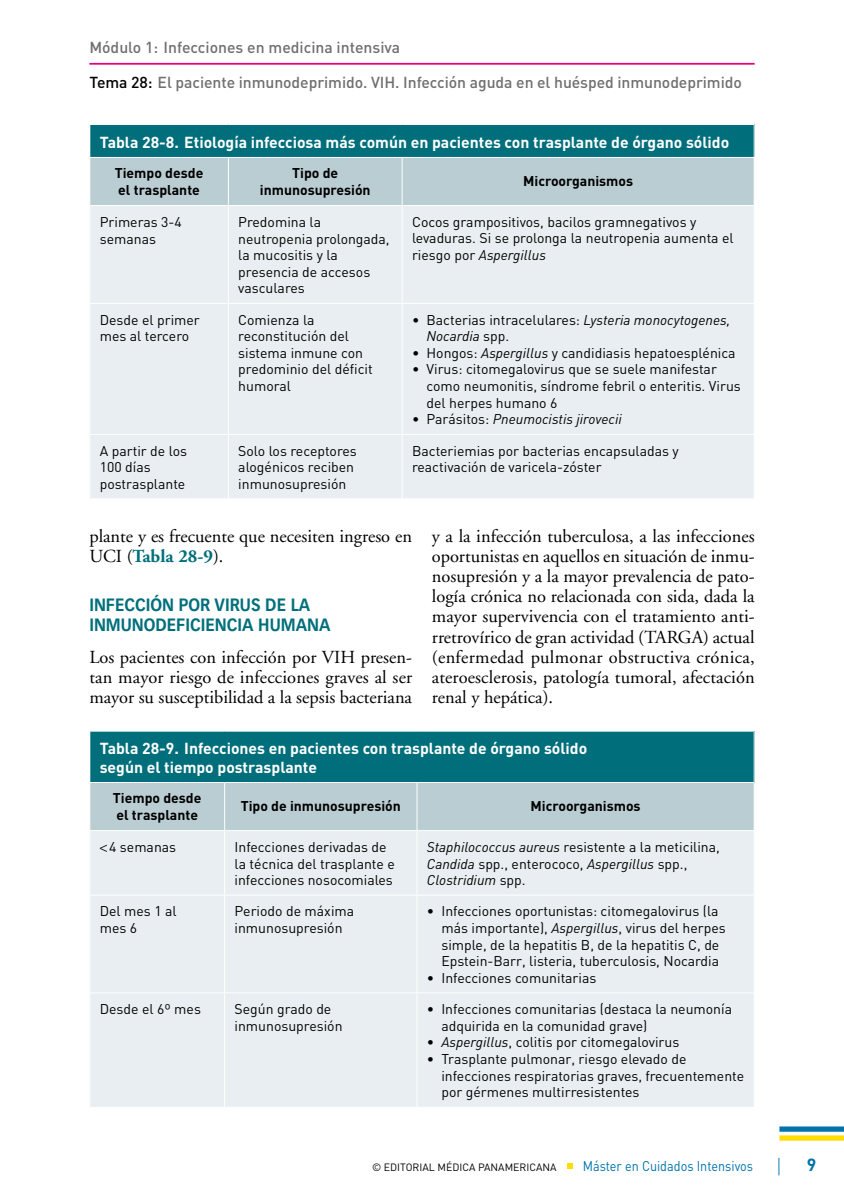
<style>
.page{position:relative;width:844px;height:1191px;background:#fff}
.page>*{position:absolute;margin:0;border:0;box-sizing:border-box;transform-origin:0 0}
.t1{font:18.38px/20.1px "Adobe Garamond";color:#000;text-align:justify}
.t2{font:700 17.5px/20.1px "Vectora LT Std";color:#006f7b;scale:.9 1}
.t3{font:17.5px "Optima LT Std";color:#0073ab}
.t4{font:700 17.5px "DIN";color:#0073ab}
.t5{font:700 15.75px/18.4px "DIN";color:#fff}
.t6{font:500 15.75px "DIN";letter-spacing:-.005em;color:#6f6f6f}
.t7{font:14px/16.6px "DIN";color:#000}
.t8{font:italic 14px/16.6px "DIN";color:#000}
.t9{font:700 14px/16.6px "DIN";color:#000}
.t10{font:14px "DIN";color:#0073ab;scale:.9 1}
.t11{font:10.5px "DIN";color:#000}
.s1{color:#000}
.s2{font-style:italic}
.s3{font-style:normal}
.s4{font-weight:700;color:#006f7b}
</style>
<div class="page">
<hr style="left:89px;top:63px;width:665px;height:2px;background:#e6007d">
<svg style="left:567px;top:1163px;width:5px;height:6px"></svg>
<div style="left:779px;top:1126px;width:64px;height:5px;background:#0073ab"></div>
<div style="left:779px;top:1135px;width:64px;height:5px;background:#fd0"></div>
<div style="left:90px;top:124px;width:664px;height:33px;background:#006f7b"></div>
<div style="left:90px;top:158px;width:663px;height:47px;background:#bacdd3"></div>
<div style="left:90px;top:206px;width:663px;height:292px;background:#e8eef1"></div>
<hr style="left:753px;top:125px;width:1px;height:32px;background:#fff">
<hr style="left:89px;top:124px;width:139px;height:1px;background:#fff">
<hr style="left:228px;top:124px;width:174px;height:1px;background:#fff">
<hr style="left:402px;top:124px;width:352px;height:1px;background:#fff">
<hr style="left:228px;top:158px;width:1px;height:47px;background:#fff">
<hr style="left:401px;top:158px;width:1px;height:47px;background:#fff">
<hr style="left:228px;top:206px;width:1px;height:97px;background:#fff">
<hr style="left:401px;top:206px;width:1px;height:97px;background:#fff">
<hr style="left:89px;top:303px;width:139px;height:1px;background:#fff">
<hr style="left:228px;top:303px;width:174px;height:1px;background:#fff">
<hr style="left:228px;top:304px;width:1px;height:130px;background:#fff">
<hr style="left:402px;top:303px;width:352px;height:1px;background:#fff">
<hr style="left:401px;top:304px;width:1px;height:130px;background:#fff">
<hr style="left:89px;top:434px;width:139px;height:1px;background:#fff">
<hr style="left:228px;top:434px;width:174px;height:1px;background:#fff">
<hr style="left:228px;top:435px;width:1px;height:63px;background:#fff">
<hr style="left:402px;top:434px;width:352px;height:1px;background:#fff">
<hr style="left:401px;top:435px;width:1px;height:63px;background:#fff">
<div style="left:90px;top:731px;width:664px;height:51px;background:#006f7b"></div>
<div style="left:90px;top:783px;width:663px;height:47px;background:#bacdd3"></div>
<div style="left:90px;top:831px;width:663px;height:275px;background:#e8eef1"></div>
<hr style="left:753px;top:731px;width:1px;height:51px;background:#fff">
<hr style="left:224px;top:783px;width:1px;height:47px;background:#fff">
<hr style="left:416px;top:783px;width:1px;height:47px;background:#fff">
<hr style="left:224px;top:831px;width:1px;height:63px;background:#fff">
<hr style="left:416px;top:831px;width:1px;height:63px;background:#fff">
<hr style="left:89px;top:894px;width:135px;height:1px;background:#fff">
<hr style="left:224px;top:894px;width:193px;height:1px;background:#fff">
<hr style="left:224px;top:895px;width:1px;height:97px;background:#fff">
<hr style="left:417px;top:894px;width:337px;height:1px;background:#fff">
<hr style="left:416px;top:895px;width:1px;height:97px;background:#fff">
<hr style="left:89px;top:992px;width:135px;height:1px;background:#fff">
<hr style="left:224px;top:992px;width:193px;height:1px;background:#fff">
<hr style="left:224px;top:993px;width:1px;height:113px;background:#fff">
<hr style="left:417px;top:992px;width:337px;height:1px;background:#fff">
<hr style="left:416px;top:993px;width:1px;height:113px;background:#fff">
<svg style="left:100px;top:844px;width:11px;height:9px"></svg>
<p class="t6" style="left:89px;top:37px;width:312px">Módulo 1: Infecciones en medicina intensiva</p>
<p class="t6" style="left:89px;top:72px;width:653px"><span class="s1">Tema 28:</span> El paciente inmunodeprimido. VIH. Infección aguda en el huésped inmunodeprimido</p>
<p class="t5" style="left:100px;top:132px;width:631px">Tabla 28-8. Etiología infecciosa más común en pacientes con trasplante de órgano sólido</p>
<p class="t9" style="left:115px;top:164px;width:90px">Tiempo desde el trasplante</p>
<p class="t9" style="left:260px;top:164px;width:112px;text-align:center">Tipo de inmunosupresión</p>
<p class="t9" style="left:523px;top:172px;width:112px">Microorganismos</p>
<p class="t7" style="left:100px;top:213px;width:84px">Primeras 3-4 semanas</p>
<p class="t7" style="left:238px;top:213px;width:153px">Predomina la neutropenia prolongada, la mucositis y la presencia de accesos vasculares</p>
<p class="t7" style="left:412px;top:213px;width:323px">Cocos grampositivos, bacilos gramnegativos y levaduras. Si se prolonga la neutropenia aumenta el riesgo por <span class="s2">Aspergillus</span></p>
<p class="t7" style="left:100px;top:311px;width:102px">Desde el primer mes al tercero</p>
<p class="t7" style="left:238px;top:311px;width:136px">Comienza la reconstitución del sistema inmune con predominio del déficit humoral</p>
<p class="t8" style="left:426px;top:311px;width:305px;text-indent:-14px"><span class="s3">• Bacterias intracelulares:</span> Lysteria monocytogenes,<br>Nocardia <span class="s3">spp.</span></p>
<p class="t7" style="left:412px;top:344px;width:325px">• Hongos: <span class="s2">Aspergillus</span> y candidiasis hepatoesplénica</p>
<p class="t7" style="left:426px;top:361px;width:316px;text-indent:-14px">• Virus: citomegalovirus que se suele manifestar como neumonitis, síndrome febril o enteritis. Virus del herpes humano 6</p>
<p class="t8" style="left:412px;top:411px;width:211px"><span class="s3">• Parásitos:</span> Pneumocistis jirovecii</p>
<p class="t7" style="left:100px;top:442px;width:89px">A partir de los<br>100 días postrasplante</p>
<p class="t7" style="left:238px;top:442px;width:120px">Solo los receptores alogénicos reciben inmunosupresión</p>
<p class="t7" style="left:412px;top:442px;width:268px">Bacteriemias por bacterias encapsuladas y reactivación de varicela-zóster</p>
<h1 class="t1" style="left:89px;top:526px;width:324px">plante y es frecuente que necesiten ingreso en<br>UCI (<span class="s4">Tabla 28-9</span>).</h1>
<p class="t2" style="left:89px;top:595px;width:269px">INFECCIÓN POR VIRUS DE LA<br>INMUNODEFICIENCIA HUMANA</p>
<h1 class="t1" style="left:89px;top:647px;width:324px">Los pacientes con infección por VIH presen&shy;tan mayor riesgo de infecciones graves al ser mayor su susceptibilidad a la sepsis bacteriana</h1>
<p class="t1" style="left:432px;top:526px;width:324px">y a la infección tuberculosa, a las infecciones oportunistas en aquellos en situación de inmu&shy;nosupresión y a la mayor prevalencia de pato&shy;logía crónica no relacionada con sida, dada la mayor supervivencia con el tratamiento anti&shy;rretrovírico de gran actividad (TARGA) actual (enfermedad pulmonar obstructiva crónica, ateroesclerosis, patología tumoral, afectación renal y hepática).</p>
<p class="t5" style="left:100px;top:738px;width:489px">Tabla 28-9. Infecciones en pacientes con trasplante de órgano sólido según el tiempo postrasplante</p>
<p class="t9" style="left:113px;top:789px;width:90px">Tiempo desde el trasplante</p>
<p class="t9" style="left:241px;top:797px;width:162px">Tipo de inmunosupresión</p>
<p class="t9" style="left:530px;top:797px;width:112px">Microorganismos</p>
<p class="t7" style="left:109px;top:838px;width:69px">4 semanas</p>
<p class="t7" style="left:234px;top:838px;width:162px">Infecciones derivadas de la técnica del trasplante e infecciones nosocomiales</p>
<p class="t8" style="left:427px;top:838px;width:294px">Staphilococcus aureus <span class="s3">resistente a la meticilina,<br></span>Candida <span class="s3">spp., enterococo,</span> Aspergillus <span class="s3">spp.,<br></span>Clostridium <span class="s3">spp.</span></p>
<p class="t7" style="left:100px;top:902px;width:78px">Del mes 1 al mes 6</p>
<p class="t7" style="left:234px;top:902px;width:121px">Periodo de máxima inmunosupresión</p>
<p class="t7" style="left:441px;top:902px;width:286px;text-indent:-14px">• Infecciones oportunistas: citomegalovirus (la más importante), <span class="s2">Aspergillus</span>, virus del herpes simple, de la hepatitis B, de la hepatitis C, de Epstein-Barr, listeria, tuberculosis, Nocardia</p>
<p class="t7" style="left:427px;top:969px;width:171px">• Infecciones comunitarias</p>
<p class="t7" style="left:100px;top:1000px;width:103px">Desde el 6º mes</p>
<p class="t7" style="left:234px;top:1000px;width:109px">Según grado de inmunosupresión</p>
<p class="t7" style="left:441px;top:1000px;width:292px;text-indent:-14px">• Infecciones comunitarias (destaca la neumonía adquirida en la comunidad grave)</p>
<p class="t7" style="left:427px;top:1033px;width:254px">• <span class="s2">Aspergillus</span>, colitis por citomegalovirus</p>
<p class="t7" style="left:441px;top:1050px;width:304px;text-indent:-14px">• Trasplante pulmonar, riesgo elevado de infecciones respiratorias graves, frecuentemente por gérmenes multirresistentes</p>
<p class="t11" style="left:372px;top:1160px;width:186px">© EDITORIAL MÉDICA PANAMERICANA</p>
<p class="t10" style="left:582px;top:1157px;width:191px">Máster en Cuidados Intensivos</p>
<p class="t3" style="left:775px;top:1154px;width:7px">|</p>
<p class="t4" style="left:806px;top:1153px;width:11px">9</p>
</div>
